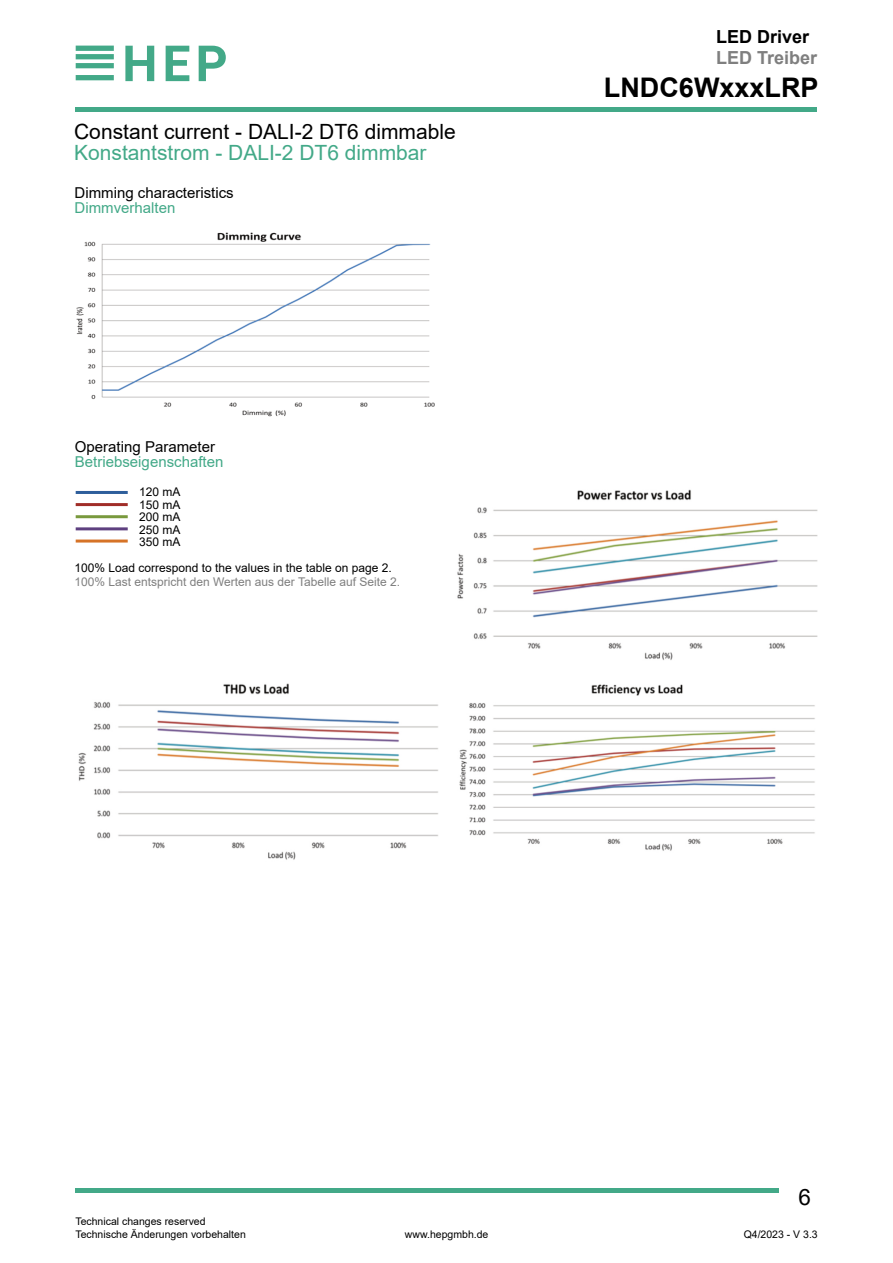
<style>
.page{position:relative;width:893px;height:1263px;background:#fff}
.page>*{position:absolute;margin:0;border:0;box-sizing:border-box;transform-origin:0 0}
.t1{font:700 27px "Arial";color:#000}
.t2{font:22.5px "Arial";color:#000}
.t3{font:21px "Arial";color:#000}
.t4{font:21px "Arial";color:#43a988}
.t5{font:700 18px "Arial";color:#7f7f7f}
.t6{font:700 18px "Arial";color:#000}
.t7{font:15px "Arial";color:#000}
.t8{font:15px "Arial";color:#43a988}
.t9{font:12px/12.5px "Arial";color:#000;text-align:justify}
.t10{font:12px "Arial";color:#7f7f7f}
.t11{font:10.5px/12.6px "Arial";color:#000}
</style>
<div class="page">
<hr style="left:76px;top:108px;width:741px;height:4px;background:#43a988">
<hr style="left:76px;top:1189px;width:703px;height:4px;background:#43a988">
<svg style="left:76px;top:75px;width:38px;height:5px"></svg>
<svg style="left:76px;top:46px;width:38px;height:22px"></svg>
<svg style="left:125px;top:46px;width:29px;height:35px"></svg>
<svg style="left:166px;top:46px;width:23px;height:35px"></svg>
<svg style="left:199px;top:46px;width:27px;height:35px"></svg>
<hr style="left:76px;top:515px;width:52px;height:3px;background:#79993d">
<hr style="left:76px;top:527px;width:52px;height:3px;background:#5e4080">
<hr style="left:76px;top:539px;width:52px;height:3px;background:#d67327">
<hr style="left:76px;top:503px;width:52px;height:3px;background:#a02d28">
<hr style="left:76px;top:491px;width:52px;height:3px;background:#2e5e9b">
<img style="left:457px;top:489px;width:361px;height:171px">
<img style="left:459px;top:684px;width:356px;height:167px">
<img style="left:78px;top:683px;width:360px;height:177px">
<img style="left:76px;top:232px;width:359px;height:185px">
<h3 class="t3" style="left:74px;top:124px;width:383px">Constant current - DALI-2 DT6 dimmable</h3>
<h3 class="t4" style="left:74px;top:145px;width:354px">Konstantstrom - DALI-2 DT6 dimmbar</h3>
<h3 class="t7" style="left:75px;top:187px;width:161px">Dimming characteristics</h3>
<h3 class="t8" style="left:75px;top:202px;width:102px">Dimmverhalten</h3>
<h3 class="t7" style="left:75px;top:441px;width:142px">Operating Parameter</h3>
<h3 class="t8" style="left:75px;top:456px;width:150px">Betriebseigenschaften</h3>
<p class="t9" style="left:139px;top:487px;width:43px">120 mA 150 mA 200 mA 250 mA 350 mA</p>
<p class="t9" style="left:74px;top:562px;width:319px">100% Load correspond to the values in the table on page 2.</p>
<p class="t10" style="left:74px;top:577px;width:327px">100% Last entspricht den Werten aus der Tabelle auf Seite 2.</p>
<h3 class="t6" style="left:716px;top:30px;width:95px">LED Driver</h3>
<h3 class="t5" style="left:716px;top:51px;width:103px">LED Treiber</h3>
<h1 class="t1" style="left:604px;top:77px;width:216px">LNDC6WxxxLRP</h1>
<p class="t11" style="left:75px;top:1216px;width:172px">Technical changes reserved<br>Technische Änderungen vorbehalten</p>
<p class="t11" style="left:405px;top:1229px;width:85px">www.hepgmbh.de</p>
<h2 class="t2" style="left:798px;top:1188px;width:14px">6</h2>
<p class="t11" style="left:744px;top:1229px;width:76px">Q4/2023 - V 3.3</p>
</div>
